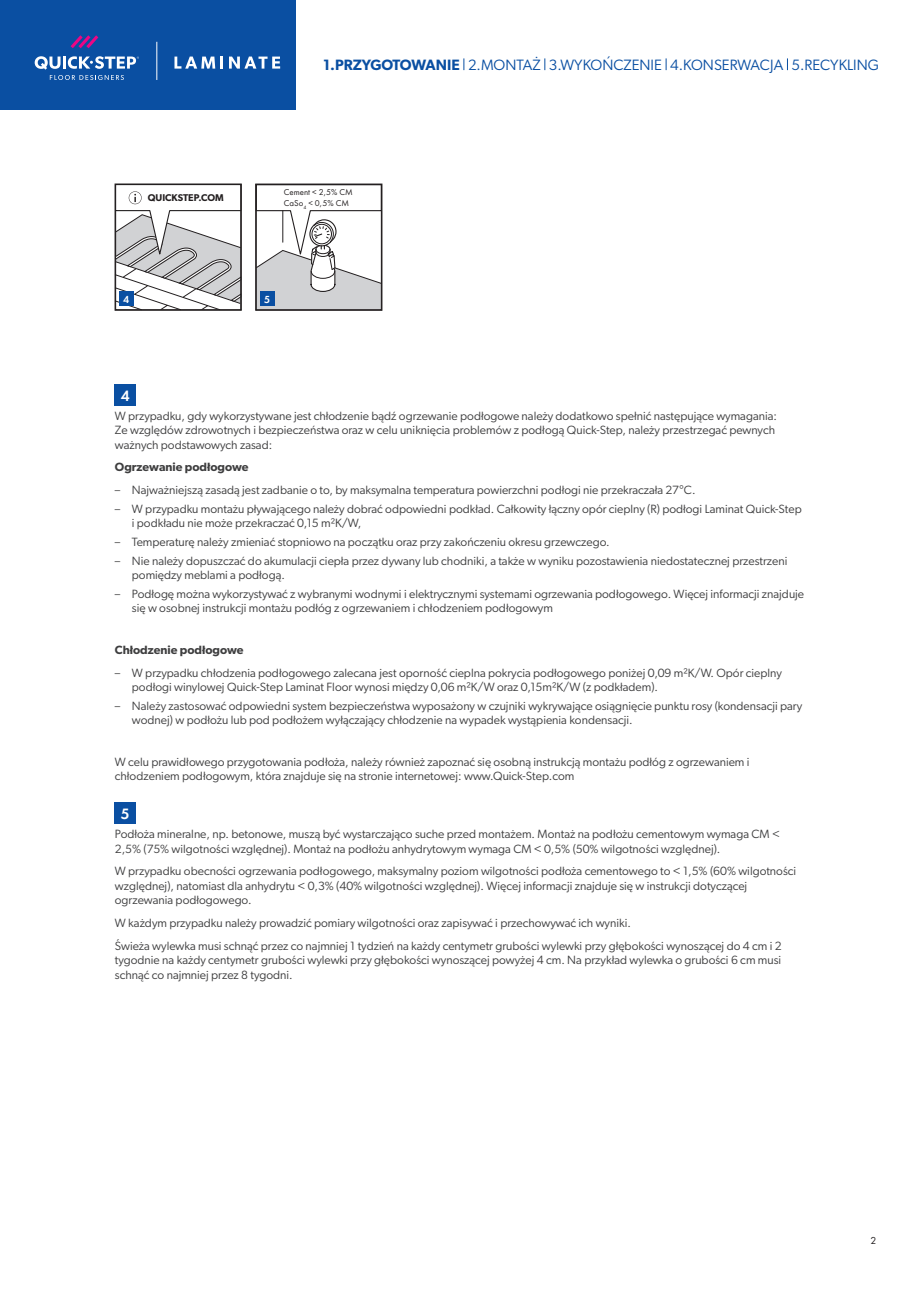
<style>
.page{position:relative;width:919px;height:1289px;background:#fff}
.page>*{position:absolute;margin:0;border:0;box-sizing:border-box;transform-origin:0 0}
.t1{font:600 15.6px "Futura PT";color:#fff}
.t2{font:15px "Gibson";color:#0a4fa2}
.t3{font:12px/14.4px "Gibson";color:#3e3e3f}
.t4{font:600 12px "Gibson";color:#3e3e3f}
.t5{font:600 10.65px "Futura PT";color:#fff}
.t6{font:10.5px "Futura PT";color:#231f20}
.t7{font:600 9.9px "Gibson";color:#231f20}
.t8{font:8.85px/10.6px "Futura PT";color:#231f20}
.s1{font-weight:600}
</style>
<div class="page">
<div style="left:0;top:0;width:295px;height:110px;background:#0a4fa2"></div>
<svg style="left:174px;top:57px;width:49px;height:12px"></svg>
<svg style="left:229px;top:57px;width:51px;height:12px"></svg>
<hr style="left:156px;top:42px;width:1px;height:38px;background:#fff">
<svg style="left:71px;top:35px;width:27px;height:13px"></svg>
<svg style="left:35px;top:56px;width:104px;height:24px"></svg>
<svg style="left:117px;top:191px;width:122px;height:117px"></svg>
<div style="left:115px;top:184px;width:126px;height:126px;border:1px solid #231f20"></div>
<svg style="left:257px;top:210px;width:123px;height:98px"></svg>
<div style="left:255px;top:184px;width:127px;height:126px;border:1px solid #231f20"></div>
<div style="left:119px;top:291px;width:14px;height:15px;background:#0a4fa2"></div>
<div style="left:260px;top:291px;width:14px;height:15px;background:#0a4fa2"></div>
<svg style="left:463px;top:58px;width:1px;height:12px"></svg>
<svg style="left:544px;top:58px;width:1px;height:12px"></svg>
<svg style="left:665px;top:58px;width:1px;height:12px"></svg>
<svg style="left:787px;top:58px;width:1px;height:12px"></svg>
<div style="left:115px;top:384px;width:21px;height:21px;background:#0a4fa2"></div>
<div style="left:115px;top:802px;width:21px;height:21px;background:#0a4fa2"></div>
<p class="t2" style="left:323px;top:56px;width:557px"><span class="s1">1.PRZYGOTOWANIE</span> 2.MONTAŻ 3.WYKOŃCZENIE 4.KONSERWACJA 5.RECYKLING</p>
<p class="t7" style="left:148px;top:192px;width:77px">QUICKSTEP.COM</p>
<p class="t8" style="left:284px;top:187px;width:70px">Cement &lt; 2,5% CM<br>CaSo<sub>4</sub> &lt; 0,5% CM</p>
<p class="t5" style="left:123px;top:292px;width:8px">4</p>
<p class="t5" style="left:264px;top:292px;width:8px">5</p>
<h1 class="t1" style="left:121px;top:386px;width:10px">4</h1>
<p class="t3" style="left:115px;top:408px;width:663px">W przypadku, gdy wykorzystywane jest chłodzenie bądź ogrzewanie podłogowe należy dodatkowo spełnić następujące wymagania:<br>Ze względów zdrowotnych i bezpieczeństwa oraz w celu uniknięcia problemów z podłogą Quick-Step, należy przestrzegać pewnych ważnych podstawowych zasad:</p>
<p class="t4" style="left:115px;top:460px;width:135px">Ogrzewanie podłogowe</p>
<p class="t3" style="left:115px;top:483px;width:582px">– Najważniejszą zasadą jest zadbanie o to, by maksymalna temperatura powierzchni podłogi nie przekraczała 27°C.</p>
<p class="t3" style="left:132px;top:501px;width:671px;text-indent:-17px">– W przypadku montażu pływającego należy dobrać odpowiedni podkład. Całkowity łączny opór cieplny (R) podłogi Laminat Quick-Step i podkładu nie może przekraczać 0,15 m²K/W,</p>
<p class="t3" style="left:115px;top:534px;width:496px">– Temperaturę należy zmieniać stopniowo na początku oraz przy zakończeniu okresu grzewczego.</p>
<p class="t3" style="left:132px;top:553px;width:657px;text-indent:-17px">– Nie należy dopuszczać do akumulacji ciepła przez dywany lub chodniki, a także w wyniku pozostawienia niedostatecznej przestrzeni pomiędzy meblami a podłogą.</p>
<p class="t3" style="left:132px;top:586px;width:673px;text-indent:-17px">– Podłogę można wykorzystywać z wybranymi wodnymi i elektrycznymi systemami ogrzewania podłogowego. Więcej informacji znajduje się w osobnej instrukcji montażu podłóg z ogrzewaniem i chłodzeniem podłogowym</p>
<p class="t4" style="left:115px;top:642px;width:130px">Chłodzenie podłogowe</p>
<p class="t3" style="left:132px;top:665px;width:651px;text-indent:-17px">– W przypadku chłodzenia podłogowego zalecana jest oporność cieplna pokrycia podłogowego poniżej 0,09 m²K/W. Opór cieplny podłogi winylowej Quick-Step Laminat Floor wynosi między 0,06 m²K/W oraz 0,15m²K/W (z podkładem).</p>
<p class="t3" style="left:132px;top:698px;width:671px;text-indent:-17px">– Należy zastosować odpowiedni system bezpieczeństwa wyposażony w czujniki wykrywające osiągnięcie punktu rosy (kondensacji pary wodnej) w podłożu lub pod podłożem wyłączający chłodzenie na wypadek wystąpienia kondensacji.</p>
<p class="t3" style="left:115px;top:754px;width:636px">W celu prawidłowego przygotowania podłoża, należy również zapoznać się osobną instrukcją montażu podłóg z ogrzewaniem i chłodzeniem podłogowym, która znajduje się na stronie internetowej: www.Quick-Step.com</p>
<h1 class="t1" style="left:121px;top:804px;width:10px">5</h1>
<p class="t3" style="left:115px;top:826px;width:666px">Podłoża mineralne, np. betonowe, muszą być wystarczająco suche przed montażem. Montaż na podłożu cementowym wymaga CM &lt;<br>2,5% (75% wilgotności względnej). Montaż na podłożu anhydrytowym wymaga CM &lt; 0,5% (50% wilgotności względnej).</p>
<p class="t3" style="left:115px;top:863px;width:682px">W przypadku obecności ogrzewania podłogowego, maksymalny poziom wilgotności podłoża cementowego to &lt; 1,5% (60% wilgotności względnej), natomiast dla anhydrytu &lt; 0,3% (40% wilgotności względnej). Więcej informacji znajduje się w instrukcji dotyczącej ogrzewania podłogowego.</p>
<p class="t3" style="left:115px;top:911px;width:668px;line-height:23px">W każdym przypadku należy prowadzić pomiary wilgotności oraz zapisywać i przechowywać ich wyniki.<br>Świeża wylewka musi schnąć przez co najmniej 1 tydzień na każdy centymetr grubości wylewki przy głębokości wynoszącej do 4 cm i 2</p>
<p class="t3" style="left:115px;top:953px;width:667px">tygodnie na każdy centymetr grubości wylewki przy głębokości wynoszącej powyżej 4 cm. Na przykład wylewka o grubości 6 cm musi schnąć co najmniej przez 8 tygodni.</p>
<p class="t6" style="left:870px;top:1234px;width:7px">2</p>
</div>
